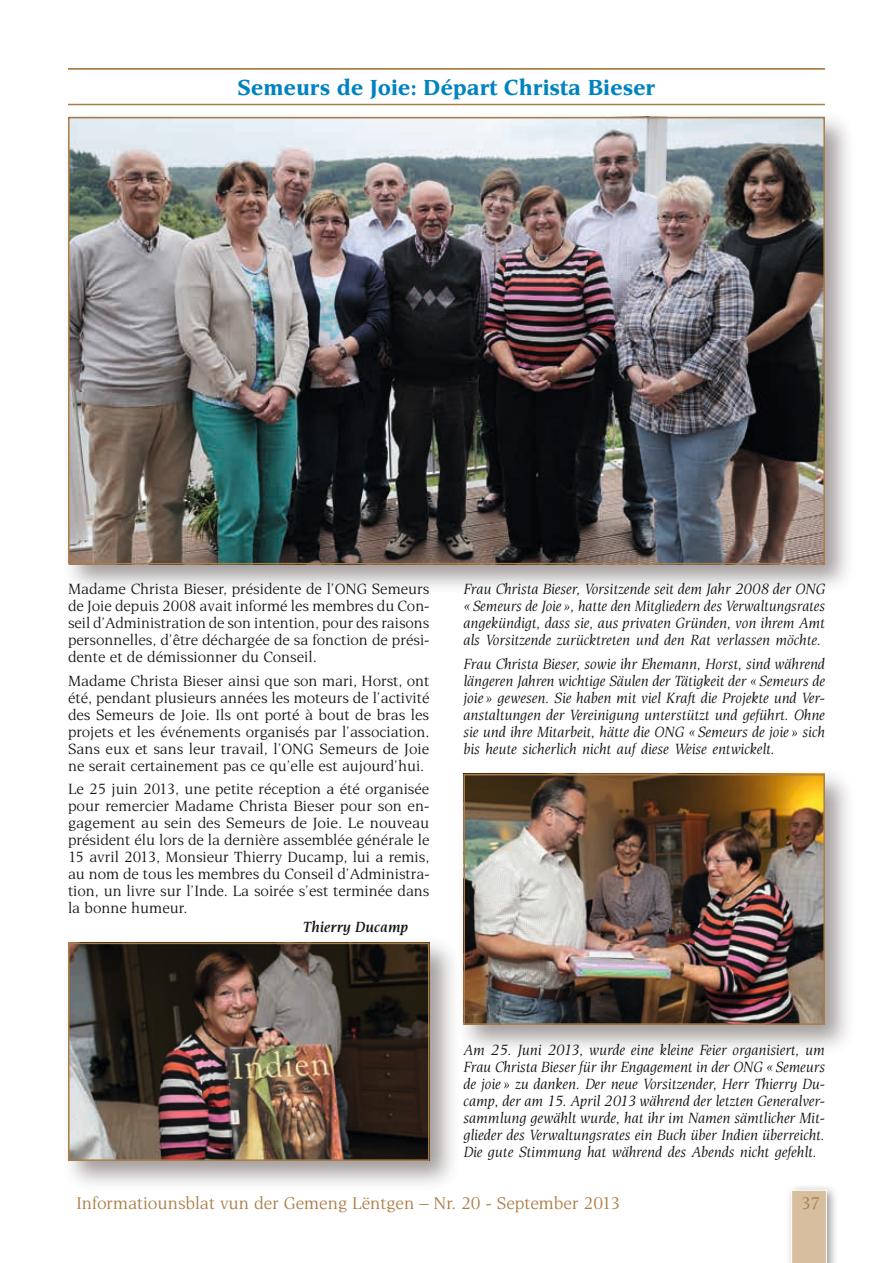
<style>
.page{position:relative;width:893px;height:1263px;background:#fff}
.page>*{position:absolute;margin:0;border:0;box-sizing:border-box;transform-origin:0 0}
.t1{font:700 23.25px "Esperanto";color:#0083c0}
.t2{font:18px "Esperanto";color:#ab7d46}
.t3{font:italic 15.75px/17px "Esperanto";color:#151616;text-align:justify}
.t4{font:15.75px/17px "Esperanto";color:#151616;text-align:justify}
.t5{font:italic 600 15.75px "Esperanto";color:#151616}
</style>
<div class="page">
<hr style="left:68px;top:68px;width:757px;height:2px;background:#ab7d46">
<hr style="left:68px;top:104px;width:757px;height:1px;background:#ab7d46">
<div style="left:456px;top:767px;width:400px;height:289px;background:#302121;opacity:.45"></div>
<img style="left:466px;top:777px;width:356px;height:245px">
<div style="left:463px;top:774px;width:362px;height:251px;border:2px solid #ab7d46"></div>
<div style="left:61px;top:935px;width:400px;height:257px;background:#302121;opacity:.45"></div>
<img style="left:71px;top:946px;width:355px;height:212px">
<div style="left:68px;top:943px;width:361px;height:218px;border:2px solid #ab7d46"></div>
<div style="left:61px;top:110px;width:795px;height:485px;background:#302121;opacity:.45"></div>
<img style="left:71px;top:120px;width:751px;height:441px">
<div style="left:68px;top:117px;width:757px;height:447px;border:2px solid #ab7d46"></div>
<div style="left:785px;top:1184px;width:54px;height:79px;background:#151616;opacity:.45"></div>
<svg style="left:791px;top:1189px;width:36px;height:74px;background:#d9c2a6"></svg>
<h1 class="t1" style="left:238px;top:75px;width:419px">Semeurs de Joie: Départ Christa Bieser</h1>
<p class="t4" style="left:68px;top:580px;width:363px">Madame Christa Bieser, présidente de l’ONG Semeurs de Joie depuis 2008 avait informé les membres du Con&shy;seil d’Administration de son intention, pour des raisons personnelles, d’être déchargée de sa fonction de prési&shy;dente et de démissionner du Conseil.</p>
<p class="t4" style="left:68px;top:672px;width:363px">Madame Christa Bieser ainsi que son mari, Horst, ont été, pendant plusieurs années les moteurs de l’activité des Semeurs de Joie. Ils ont porté à bout de bras les projets et les événements organisés par l’association.<br>Sans eux et sans leur travail, l’ONG Semeurs de Joie ne serait certainement pas ce qu’elle est aujourd’hui.</p>
<p class="t4" style="left:68px;top:780px;width:363px">Le 25 juin 2013, une petite réception a été organisée pour remercier Madame Christa Bieser pour son en&shy;gagement au sein des Semeurs de Joie. Le nouveau président élu lors de la dernière assemblée générale le 15 avril 2013, Monsieur Thierry Ducamp, lui a remis, au nom de tous les membres du Conseil d’Administra&shy;tion, un livre sur l’Inde. La soirée s’est terminée dans la bonne humeur.</p>
<p class="t5" style="left:303px;top:918px;width:107px">Thierry Ducamp</p>
<p class="t3" style="left:463px;top:580px;width:363px">Frau Christa Bieser, Vorsitzende seit dem Jahr 2008 der ONG «Semeurs de Joie », hatte den Mitgliedern des Verwaltungsrates angekündigt, dass sie, aus privaten Gründen, von ihrem Amt als Vorsitzende zurücktreten und den Rat verlassen möchte.</p>
<p class="t3" style="left:463px;top:655px;width:363px">Frau Christa Bieser, sowie ihr Ehemann, Horst, sind während längeren Jahren wichtige Säulen der Tätigkeit der «Semeurs de joie » gewesen. Sie haben mit viel Kraft die Projekte und Ver&shy;anstaltungen der Vereinigung unterstützt und geführt. Ohne sie und ihre Mitarbeit, hätte die ONG « Semeurs de joie » sich bis heute sicherlich nicht auf diese Weise entwickelt.</p>
<p class="t3" style="left:463px;top:1041px;width:363px">Am 25. Juni 2013, wurde eine kleine Feier organisiert, um Frau Christa Bieser für ihr Engagement in der ONG «Semeurs de joie » zu danken. Der neue Vorsitzender, Herr Thierry Du&shy;camp, der am 15. April 2013 während der letzten Generalver&shy;sammlung gewählt wurde, hat ihr im Namen sämtlicher Mit&shy;glieder des Verwaltungsrates ein Buch über Indien überreicht.<br>Die gute Stimmung hat während des Abends nicht gefehlt.</p>
<p class="t2" style="left:77px;top:1194px;width:545px">Informatiounsblat vun der Gemeng Lëntgen – Nr. 20 - September 2013</p>
<p class="t2" style="left:801px;top:1194px;width:21px">37</p>
</div>
